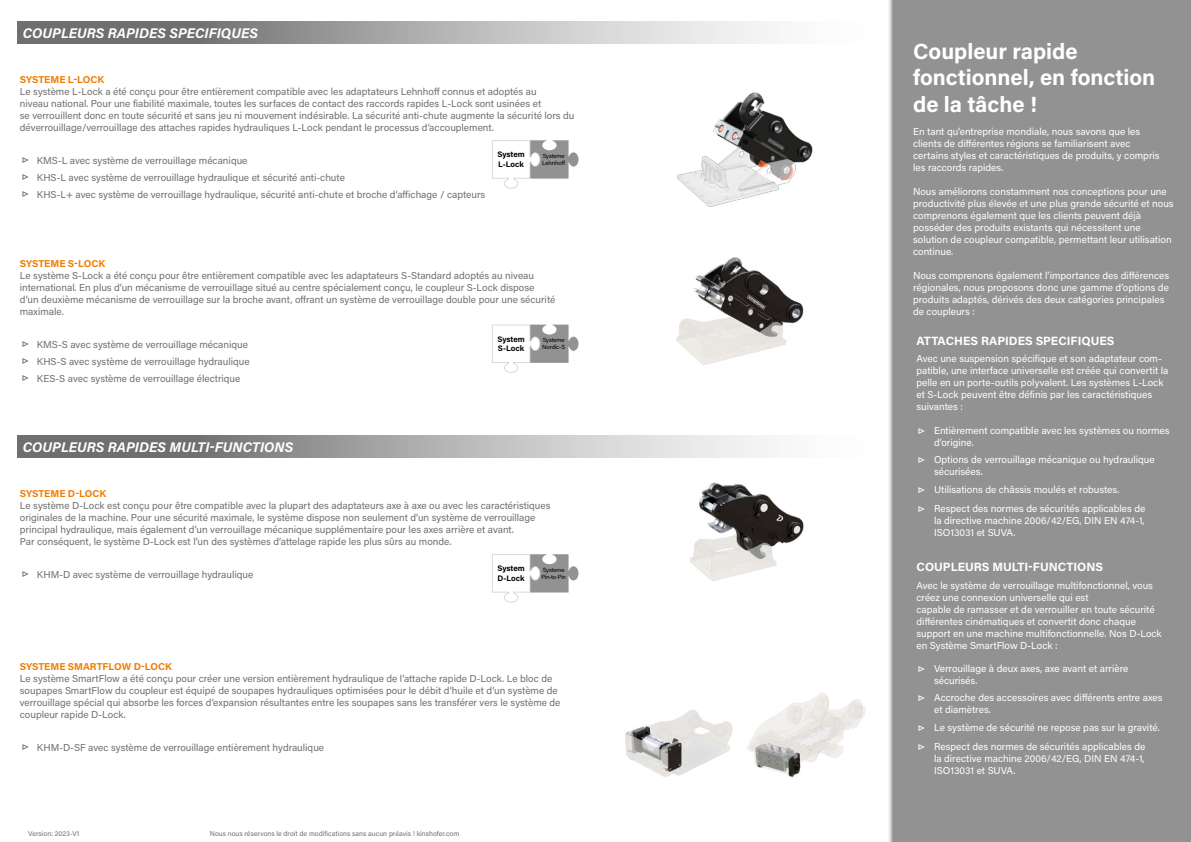
<style>
.page{position:relative;width:1191px;height:842px;background:#fff}
.page>*{position:absolute;margin:0;border:0;box-sizing:border-box;transform-origin:0 0}
.t1{font:700 22px/26.4px "Acumin Pro";color:#fff}
.t2{font:italic 700 14px "Acumin Pro";letter-spacing:.005em;color:#fff}
.t3{font:700 12px "Acumin Pro";color:#fff}
.t4{font:10px/12px "Acumin Pro";color:#706f6f}
.t5{font:10px/12px "Acumin Pro";color:#fff}
.t6{font:700 10px "Acumin Pro";letter-spacing:-.005em;color:#ef7d00}
.t7{font:700 8px/9.6px "Acumin Pro";color:#000}
.t8{font:7px "Acumin Pro";color:#706f6f}
.t9{font:6px/7.2px "Acumin Pro";letter-spacing:-.02em;color:#000}
.s1{font-weight:700}
</style>
<div class="page">
<div style="left:887px;top:0;width:304px;height:842px;background:#929292"></div>
<img style="left:677px;top:92px;width:136px;height:115px">
<img style="left:676px;top:257px;width:128px;height:108px">
<img style="left:690px;top:482px;width:114px;height:99px">
<svg style="left:17px;top:21px;width:750px;height:23px;background:#a8a8a8"></svg>
<svg style="left:17px;top:435px;width:750px;height:23px;background:#a8a8a8"></svg>
<svg style="left:492px;top:140px;width:86px;height:49px"></svg>
<svg style="left:492px;top:324px;width:86px;height:49px"></svg>
<svg style="left:492px;top:554px;width:86px;height:49px"></svg>
<img style="left:625px;top:710px;width:108px;height:67px">
<img style="left:747px;top:693px;width:119px;height:85px">
<h2 class="t2" style="left:23px;top:23px;width:237px">COUPLEURS RAPIDES SPECIFIQUES</h2>
<p class="t6" style="left:20px;top:73px;width:86px">SYSTEME L-LOCK</p>
<p class="t4" style="left:20px;top:85px;width:556px">Le système L-Lock a été conçu pour être entièrement compatible avec les adaptateurs Lehnhoff connus et adoptés au<br>niveau national. Pour une fiabilité maximale, toutes les surfaces de contact des raccords rapides L-Lock sont usinées et<br>se verrouillent donc en toute sécurité et sans jeu ni mouvement indésirable. La sécurité anti-chute augmente la sécurité lors du déverrouillage/verrouillage des attaches rapides hydrauliques L-Lock pendant le processus d‘accouplement.</p>
<p class="t4" style="left:22px;top:151px;width:465px;line-height:17px"><span class="s1">▷</span> KMS-L avec système de verrouillage mécanique<br><span class="s1">▷</span> KHS-L avec système de verrouillage hydraulique et sécurité anti-chute<br><span class="s1">▷</span> KHS-L+ avec système de verrouillage hydraulique, sécurité anti-chute et broche d‘affichage / capteurs</p>
<p class="t7" style="left:497px;top:149px;width:29px">System<br>L-Lock</p>
<p class="t9" style="left:542px;top:152px;width:24px">Systeme<br>Lehnhoff</p>
<p class="t6" style="left:20px;top:257px;width:87px">SYSTEME S-LOCK</p>
<p class="t4" style="left:20px;top:269px;width:537px">Le système S-Lock a été conçu pour être entièrement compatible avec les adaptateurs S-Standard adoptés au niveau international. En plus d‘un mécanisme de verrouillage situé au centre spécialement conçu, le coupleur S-Lock dispose d‘un deuxième mécanisme de verrouillage sur la broche avant, offrant un système de verrouillage double pour une sécurité maximale.</p>
<p class="t4" style="left:22px;top:336px;width:229px;line-height:17px"><span class="s1">▷</span> KMS-S avec système de verrouillage mécanique <span class="s1">▷</span> KHS-S avec système de verrouillage hydraulique <span class="s1">▷</span> KES-S avec système de verrouillage électrique</p>
<p class="t7" style="left:497px;top:334px;width:29px">System<br>S-Lock</p>
<p class="t9" style="left:542px;top:336px;width:24px">Systeme<br>Nordic-S</p>
<h2 class="t2" style="left:23px;top:437px;width:272px">COUPLEURS RAPIDES MULTI-FUNCTIONS</h2>
<p class="t6" style="left:20px;top:486px;width:88px">SYSTEME D-LOCK</p>
<p class="t4" style="left:20px;top:499px;width:532px">Le système D-Lock est conçu pour être compatible avec la plupart des adaptateurs axe à axe ou avec les caractéristiques originales de la machine. Pour une sécurité maximale, le système dispose non seulement d‘un système de verrouillage principal hydraulique, mais également d‘un verrouillage mécanique supplémentaire pour les axes arrière et avant.<br>Par conséquent, le système D-Lock est l‘un des systèmes d‘attelage rapide les plus sûrs au monde.</p>
<p class="t4" style="left:22px;top:568px;width:233px"><span class="s1">▷</span> KHM-D avec système de verrouillage hydraulique</p>
<p class="t7" style="left:497px;top:563px;width:29px">System<br>D-Lock</p>
<p class="t9" style="left:541px;top:566px;width:26px">Systeme<br>Pin-to-Pin</p>
<p class="t6" style="left:20px;top:659px;width:154px">SYSTEME SMARTFLOW D-LOCK</p>
<p class="t4" style="left:20px;top:672px;width:542px">Le système SmartFlow a été conçu pour créer une version entièrement hydraulique de l‘attache rapide D-Lock. Le bloc de soupapes SmartFlow du coupleur est équipé de soupapes hydrauliques optimisées pour le débit d‘huile et d‘un système de verrouillage spécial qui absorbe les forces d‘expansion résultantes entre les soupapes sans les transférer vers le système de coupleur rapide D-Lock.</p>
<p class="t4" style="left:22px;top:741px;width:303px"><span class="s1">▷</span> KHM-D-SF avec système de verrouillage entièrement hydraulique</p>
<p class="t8" style="left:28px;top:829px;width:53px">Version: 2023-V1</p>
<p class="t8" style="left:210px;top:829px;width:251px">Nous nous réservons le droit de modifications sans aucun préavis ! kinshofer.com</p>
<h1 class="t1" style="left:913px;top:37px;width:243px">Coupleur rapide fonctionnel, en fonction de la tâche !</h1>
<p class="t5" style="left:913px;top:125px;width:248px">En tant qu‘entreprise mondiale, nous savons que les clients de différentes régions se familiarisent avec certains styles et caractéristiques de produits, y compris les raccords rapides.</p>
<p class="t5" style="left:913px;top:185px;width:262px">Nous améliorons constamment nos conceptions pour une productivité plus élevée et une plus grande sécurité et nous comprenons également que les clients peuvent déjà posséder des produits existants qui nécessitent une solution de coupleur compatible, permettant leur utilisation continue.</p>
<p class="t5" style="left:913px;top:269px;width:258px">Nous comprenons également l’importance des différences régionales, nous proposons donc une gamme d’options de produits adaptés, dérivés des deux catégories principales de coupleurs :</p>
<p class="t3" style="left:916px;top:332px;width:200px">ATTACHES RAPIDES SPECIFIQUES</p>
<p class="t5" style="left:916px;top:352px;width:253px">Avec une suspension spécifique et son adaptateur com&shy;patible, une interface universelle est créée qui convertit la pelle en un porte-outils polyvalent. Les systèmes L-Lock et S-Lock peuvent être définis par les caractéristiques suivantes :</p>
<p class="t5" style="left:934px;top:424px;width:237px;text-indent:-16px"><span class="s1">▷</span> Entièrement compatible avec les systèmes ou normes d’origine.</p>
<p class="t5" style="left:934px;top:453px;width:222px;text-indent:-16px"><span class="s1">▷</span> Options de verrouillage mécanique ou hydraulique sécurisées.</p>
<p class="t5" style="left:918px;top:479px;width:229px;line-height:19.2px"><span class="s1">▷</span> Utilisations de châssis moulés et robustes.<br><span class="s1">▷</span> Respect des normes de sécurités applicables de</p>
<p class="t5" style="left:934px;top:514px;width:212px">la directive machine 2006/42/EG, DIN EN 474-1,<br>ISO13031 et SUVA.</p>
<p class="t3" style="left:916px;top:559px;width:188px">COUPLEURS MULTI-FUNCTIONS</p>
<p class="t5" style="left:916px;top:579px;width:247px">Avec le système de verrouillage multifonctionnel, vous créez une connexion universelle qui est<br>capable de ramasser et de verrouiller en toute sécurité différentes cinématiques et convertit donc chaque support en une machine multifonctionnelle. Nos D-Lock en Système SmartFlow D-Lock :</p>
<p class="t5" style="left:934px;top:662px;width:196px;text-indent:-16px"><span class="s1">▷</span> Verrouillage à deux axes, axe avant et arrière sécurisés.</p>
<p class="t5" style="left:934px;top:691px;width:230px;text-indent:-16px"><span class="s1">▷</span> Accroche des accessoires avec différents entre axes et diamètres.</p>
<p class="t5" style="left:918px;top:717px;width:243px;line-height:19.2px"><span class="s1">▷</span> Le système de sécurité ne repose pas sur la gravité. <span class="s1">▷</span> Respect des normes de sécurités applicables de</p>
<p class="t5" style="left:934px;top:752px;width:212px">la directive machine 2006/42/EG, DIN EN 474-1,<br>ISO13031 et SUVA.</p>
</div>
